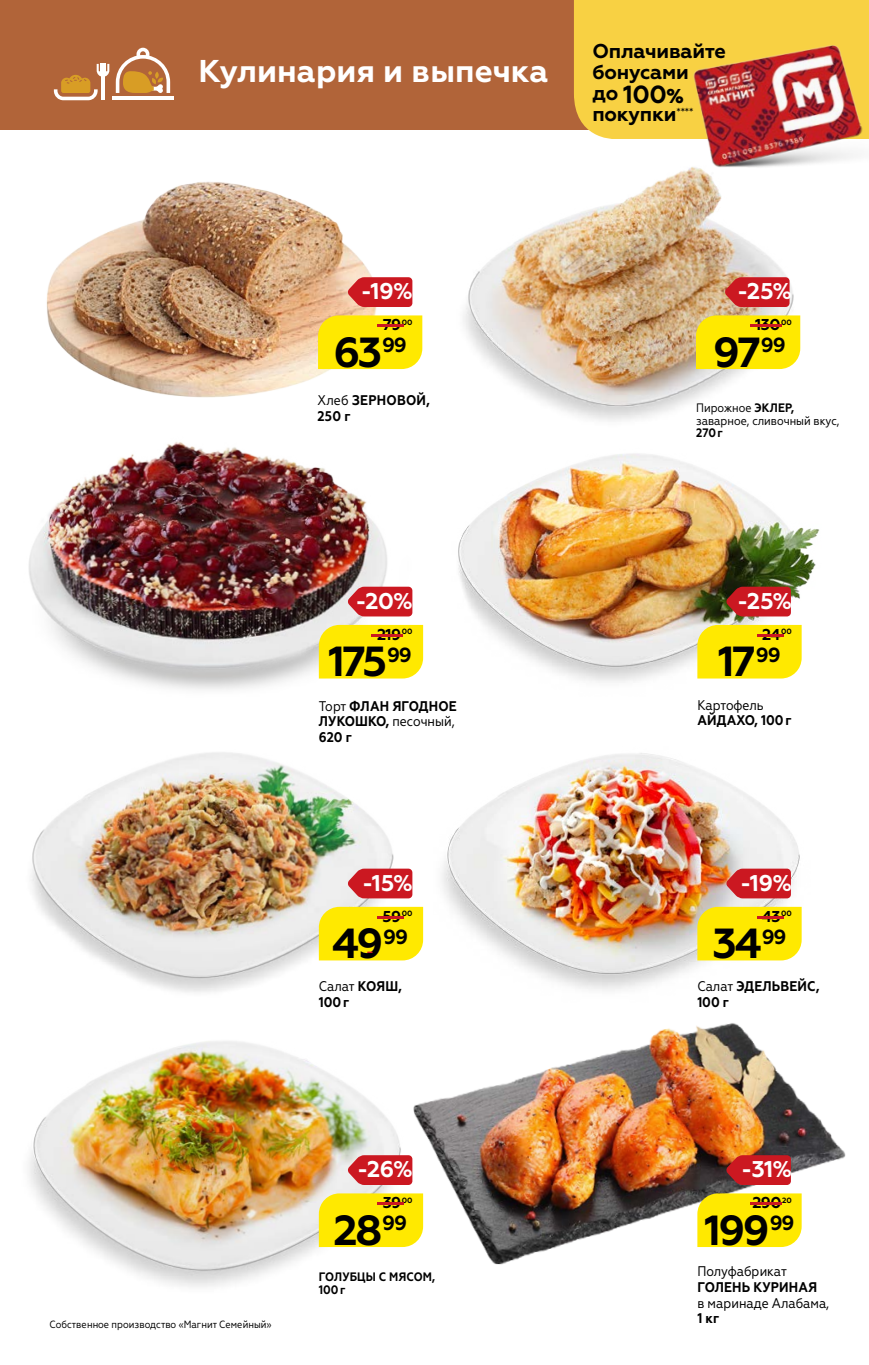
<style>
.page{position:relative;width:869px;height:1365px;background:#fff}
.page>*{position:absolute;margin:0;border:0;box-sizing:border-box;transform-origin:0 0}
.t1{font:700 42px "Geometria";letter-spacing:-.06em;color:#000}
.t2{font:700 31.5px "Geometria";color:#fff}
.t3{font:700 24.68px "Geometria";color:#000}
.t4{font:700 22.75px "Geometria";color:#fff}
.t5{font:21px "Myriad Pro";color:#cb1726}
.t6{font:700 19.95px/21px "Geometria";letter-spacing:-.01em;color:#000}
.t7{font:700 15.75px "Geometria";letter-spacing:-.03em;color:#000}
.t8{font:700 14px/15.8px "Geometria Narrow";letter-spacing:.01em;color:#000}
.t9{font:14px/15.8px "Geometria Narrow";color:#000}
.t10{font:12.25px/12.2px "Geometria Narrow";color:#000}
.t11{font:700 12.25px/12.2px "Geometria Narrow";letter-spacing:.01em;color:#000}
.t12{font:10.5px "Geometria Narrow";color:#000}
.t13{font:700 7.7px "Geometria";letter-spacing:-.03em;color:#000}
.s1{font-size:19.95px}
.s2{font-weight:800;font-size:19.95px}
.s3{font-size:15.75px;color:#cb1821}
.s4{font-weight:400}
.s5{color:#cb1821}
.s6{font-weight:700}
</style>
<div class="page">
<div style="left:0;top:0;width:868px;height:129px;background:#b16439"></div>
<hr style="left:112px;top:97px;width:62px;height:3px;background:#fff">
<svg style="left:116px;top:48px;width:54px;height:45px"></svg>
<svg style="left:54px;top:64px;width:55px;height:36px"></svg>
<div style="left:573px;top:0;width:295px;height:139px;background:#f8d143"></div>
<img style="left:651px;top:34px;width:217px;height:129px">
<img style="left:463px;top:143px;width:353px;height:278px">
<img style="left:29px;top:448px;width:384px;height:242px">
<img style="left:31px;top:752px;width:371px;height:193px">
<img style="left:458px;top:453px;width:362px;height:229px">
<img style="left:442px;top:753px;width:360px;height:171px">
<img style="left:415px;top:924px;width:431px;height:341px">
<img style="left:29px;top:945px;width:386px;height:342px">
<img style="left:40px;top:129px;width:343px;height:319px">
<div style="left:318px;top:315px;width:104px;height:54px;background:#ffe900"></div>
<div style="left:695px;top:315px;width:104px;height:54px;background:#ffe900"></div>
<svg style="left:347px;top:277px;width:65px;height:30px;background:#cf2d32"></svg>
<svg style="left:724px;top:277px;width:65px;height:30px;background:#cb292c"></svg>
<div style="left:697px;top:625px;width:104px;height:53px;background:#ffe900"></div>
<svg style="left:725px;top:586px;width:65px;height:30px;background:#b81d21"></svg>
<div style="left:319px;top:625px;width:104px;height:53px;background:#ffe900"></div>
<svg style="left:347px;top:586px;width:65px;height:30px;background:#cd3038"></svg>
<div style="left:697px;top:906px;width:104px;height:54px;background:#ffe900"></div>
<div style="left:697px;top:1193px;width:104px;height:53px;background:#ffe900"></div>
<svg style="left:725px;top:868px;width:65px;height:30px;background:#cd2d33"></svg>
<svg style="left:725px;top:1155px;width:65px;height:29px;background:#c21e22"></svg>
<div style="left:319px;top:906px;width:104px;height:54px;background:#ffe900"></div>
<div style="left:319px;top:1193px;width:104px;height:53px;background:#ffe900"></div>
<svg style="left:347px;top:868px;width:65px;height:30px;background:#cf3139"></svg>
<svg style="left:347px;top:1155px;width:65px;height:29px;background:#ce2d35"></svg>
<p class="t2" style="left:198px;top:52px;width:351px">Кулинария и выпечка</p>
<p class="t6" style="left:592px;top:41px;width:135px">Оплачивайте бонусами</p>
<p class="t3" style="left:592px;top:79px;width:92px"><span class="s1">до</span> 100<span class="s2">%</span></p>
<p class="t6" style="left:592px;top:103px;width:102px">покупки<sup>****</sup></p>
<p class="t4" style="left:360px;top:278px;width:54px">-19%</p>
<p class="t7" style="left:382px;top:315px;width:20px">79</p>
<p class="t13" style="left:369px;top:318px;width:45px"><span class="s3">-</span>00</p>
<p class="t1" style="left:333px;top:327px;width:75px">63<sup>99</sup></p>
<p class="t8" style="left:317px;top:392px;width:114px"><span class="s4">Хлеб</span> ЗЕРНОВОЙ,<br>250 г</p>
<p class="t4" style="left:355px;top:587px;width:59px">-20%</p>
<p class="t7" style="left:377px;top:625px;width:26px">219</p>
<p class="t13" style="left:361px;top:627px;width:53px"><span class="s3">-</span>00</p>
<p class="t1" style="left:328px;top:636px;width:85px">175<sup>99</sup></p>
<p class="t8" style="left:319px;top:698px;width:139px"><span class="s4">Торт</span> ФЛАН ЯГОДНОЕ<br>ЛУКОШКО, <span class="s4">песочный,<br></span>620 г</p>
<p class="t4" style="left:362px;top:869px;width:52px">-15%</p>
<p class="t7" style="left:382px;top:906px;width:20px">59</p>
<p class="t13" style="left:369px;top:909px;width:45px"><span class="s3">-</span>00</p>
<p class="t1" style="left:332px;top:918px;width:78px">49<sup>99</sup></p>
<p class="t5" style="left:367px;top:937px;width:8px">-</p>
<p class="t8" style="left:319px;top:978px;width:84px"><span class="s4">Салат</span> КОЯШ,<br>100г</p>
<p class="t12" style="left:50px;top:1317px;width:223px">Собственное производство «Магнит Семейный»</p>
<p class="t4" style="left:357px;top:1155px;width:57px">-26%</p>
<p class="t7" style="left:382px;top:1193px;width:20px">39</p>
<p class="t13" style="left:369px;top:1195px;width:45px"><span class="s3">-</span>00</p>
<p class="t1" style="left:333px;top:1204px;width:75px">28<sup>99</sup></p>
<p class="t11" style="left:319px;top:1270px;width:118px">ГОЛУБЦЫ С МЯСОМ,<br>100г</p>
<p class="t4" style="left:737px;top:278px;width:56px">-25%</p>
<p class="t7" style="left:740px;top:315px;width:53px"><span class="s5">-</span>130<sup>00</sup></p>
<p class="t1" style="left:713px;top:327px;width:74px">97<sup>99</sup></p>
<p class="t10" style="left:695px;top:402px;width:145px">Пирожное <span class="s6">ЭКЛЕР, </span>заварное, сливочный вкус,<br><span class="s6">270г</span></p>
<p class="t4" style="left:737px;top:587px;width:56px">-25%</p>
<p class="t7" style="left:761px;top:625px;width:20px">24</p>
<p class="t13" style="left:748px;top:627px;width:45px"><span class="s3">-</span>00</p>
<p class="t1" style="left:718px;top:636px;width:64px">17<sup>99</sup></p>
<p class="t8" style="left:697px;top:697px;width:96px"><span class="s4">Картофель<br></span>АЙДАХО, 100г</p>
<p class="t4" style="left:739px;top:869px;width:54px">-19%</p>
<p class="t7" style="left:761px;top:906px;width:20px">43</p>
<p class="t13" style="left:748px;top:909px;width:45px"><span class="s3">-</span>00</p>
<p class="t1" style="left:712px;top:918px;width:76px">34<sup>99</sup></p>
<p class="t8" style="left:697px;top:978px;width:123px"><span class="s4">Салат</span> ЭДЕЛЬВЕЙС,<br>100 г</p>
<p class="t4" style="left:740px;top:1155px;width:52px">-31%</p>
<p class="t7" style="left:740px;top:1193px;width:53px"><span class="s5">-</span>290<sup>20</sup></p>
<p class="t1" style="left:704px;top:1204px;width:92px">199<sup>99</sup></p>
<p class="t9" style="left:697px;top:1263px;width:133px">Полуфабрикат<br><span class="s6">ГОЛЕНЬ КУРИНАЯ<br></span>в маринаде Алабама,<br><span class="s6">1 кг</span></p>
</div>
